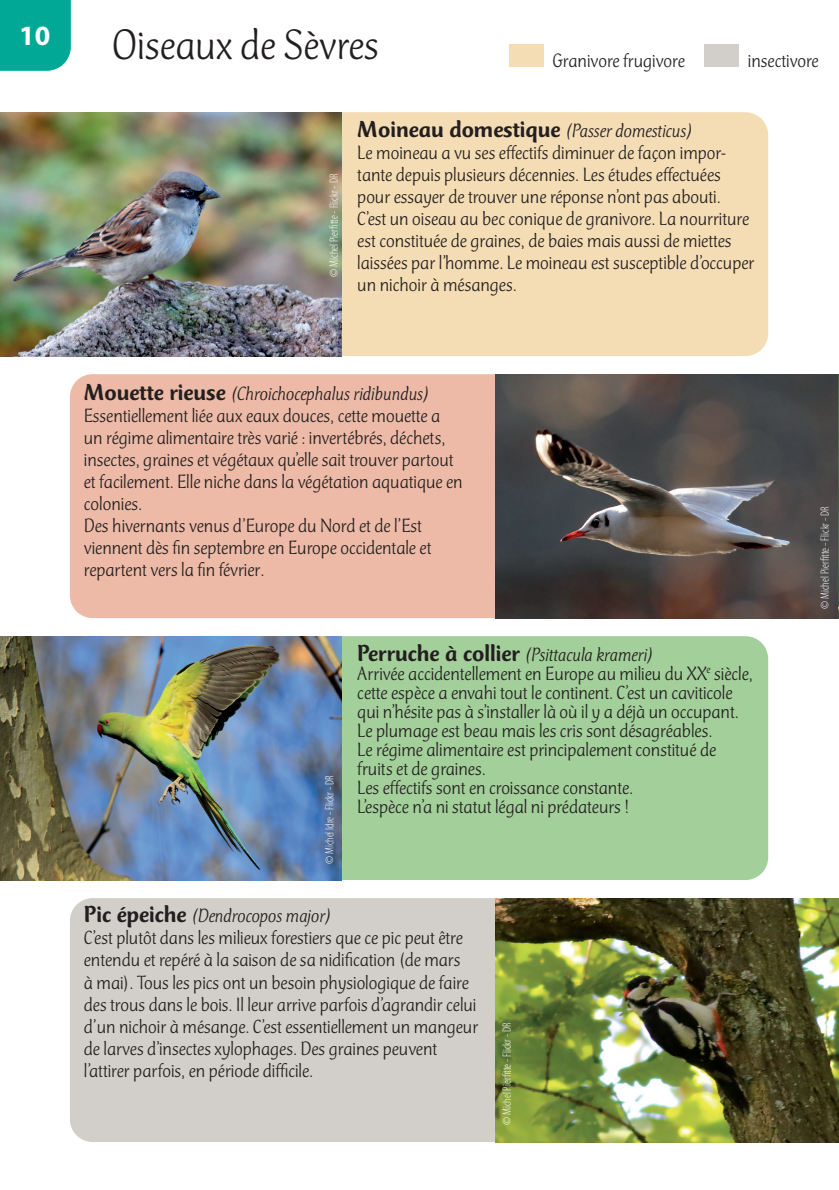
<style>
.page{position:relative;width:839px;height:1190px;background:#fff}
.page>*{position:absolute;margin:0;border:0;box-sizing:border-box;transform-origin:0 0}
.t1{font:300 44px "Club Type Std";color:#231f20}
.t2{font:700 28px "Myriad Pro";color:#fff}
.texte_corps_10{font:300 20px/22px "Club Type Std";color:#231f20}
.NOM_OISEAU_12{font:italic 300 20px "Club Type Std";color:#231f20}
.texte_corps_9{font:300 condensed 12px "Myriad Pro";color:#fff}
.s1{font-weight:500;font-style:normal;font-size:24px}
</style>
<div class="page">
<div style="left:70px;top:898px;width:425px;height:244px;background:#d2cec9"></div>
<div style="left:70px;top:374px;width:425px;height:244px;background:#ecbaa6"></div>
<div style="left:341px;top:112px;width:427px;height:244px;background:#f4dcb4"></div>
<img style="left:495px;top:898px;width:343px;height:244px">
<img style="left:495px;top:374px;width:343px;height:244px">
<img style="left:0;top:112px;width:341px;height:244px">
<hr style="left:838px;top:374px;width:1px;height:244px;background:#fff101">
<div style="left:341px;top:636px;width:427px;height:244px;background:#a3cf9a"></div>
<img style="left:0;top:636px;width:341px;height:244px">
<div style="left:509px;top:44px;width:34px;height:23px;background:#f4dcb4"></div>
<div style="left:704px;top:44px;width:34px;height:23px;background:#d2cec9"></div>
<div style="left:0;top:0;width:71px;height:71px;background:#00a895"></div>
<h2 class="t2" style="left:19px;top:18px;width:33px">10</h2>
<h1 class="t1" style="left:112px;top:22px;width:268px">Oiseaux de Sèvres</h1>
<p class="texte_corps_10" style="left:552px;top:50px;width:134px">Granivore frugivore</p>
<p class="texte_corps_10" style="left:747px;top:50px;width:72px">insectivore</p>
<p class="texte_corps_9" style="left:326px;top:277px;width:104px;rotate:-90deg">© Michel Pierfitte - Flickr - DR</p>
<p class="NOM_OISEAU_12" style="left:357px;top:119px;width:337px"><span class="s1">Moineau domestique</span> (Passer domesticus)</p>
<p class="texte_corps_10" style="left:357px;top:141px;width:398px">Le moineau a vu ses effectifs diminuer de façon impor&shy;tante depuis plusieurs décennies. Les études effectuées pour essayer de trouver une réponse n’ont pas abouti.<br>C’est un oiseau au bec conique de granivore. La nourriture est constituée de graines, de baies mais aussi de miettes laissées par l’homme. Le moineau est susceptible d’occuper un nichoir à mésanges.</p>
<p class="NOM_OISEAU_12" style="left:84px;top:383px;width:347px"><span class="s1">Mouette rieuse</span> (Chroichocephalus ridibundus)</p>
<p class="texte_corps_10" style="left:84px;top:405px;width:380px">Essentiellement liée aux eaux douces, cette mouette a un régime alimentaire très varié : invertébrés, déchets, insectes, graines et végétaux qu’elle sait trouver partout et facilement. Elle niche dans la végétation aquatique en colonies.</p>
<p class="texte_corps_10" style="left:84px;top:515px;width:349px">Des hivernants venus d’Europe du Nord et de l’Est viennent dès fin septembre en Europe occidentale et repartent vers la fin février.</p>
<p class="texte_corps_9" style="left:322px;top:864px;width:90px;rotate:-90deg">© Michel Idre - Flickr - DR</p>
<p class="NOM_OISEAU_12" style="left:357px;top:643px;width:298px"><span class="s1">Perruche à collier</span> (Psittacula krameri)</p>
<p class="texte_corps_10" style="left:357px;top:664px;width:397px;line-height:19px">Arrivée accidentellement en Europe au milieu du XX<sup>e</sup> siècle, cette espèce a envahi tout le continent. C’est un caviticole qui n’hésite pas à s’installer là où il y a déjà un occupant.</p>
<p class="texte_corps_10" style="left:357px;top:719px;width:356px">Le plumage est beau mais les cris sont désagréables.</p>
<p class="texte_corps_10" style="left:357px;top:740px;width:360px;line-height:19px">Le régime alimentaire est principalement constitué de fruits et de graines.</p>
<p class="texte_corps_10" style="left:357px;top:776px;width:277px">Les effectifs sont en croissance constante.</p>
<p class="texte_corps_10" style="left:357px;top:795px;width:273px">L’espèce n’a ni statut légal ni prédateurs !</p>
<p class="NOM_OISEAU_12" style="left:84px;top:905px;width:249px"><span class="s1">Pic épeiche</span> (Dendrocopos major)</p>
<p class="texte_corps_10" style="left:84px;top:927px;width:396px">C’est plutôt dans les milieux forestiers que ce pic peut être entendu et repéré à la saison de sa nidification (de mars<br>à mai). Tous les pics ont un besoin physiologique de faire des trous dans le bois. Il leur arrive parfois d’agrandir celui d’un nichoir à mésange. C’est essentiellement un mangeur de larves d’insectes xylophages. Des graines peuvent l’attirer parfois, en période difficile.</p>
<p class="texte_corps_9" style="left:500px;top:1125px;width:104px;rotate:-90deg">© Michel Pierfitte - Flickr - DR</p>
<p class="texte_corps_9" style="left:817px;top:609px;width:104px;rotate:-90deg">© Michel Pierfitte - Flickr - DR</p>
</div>
